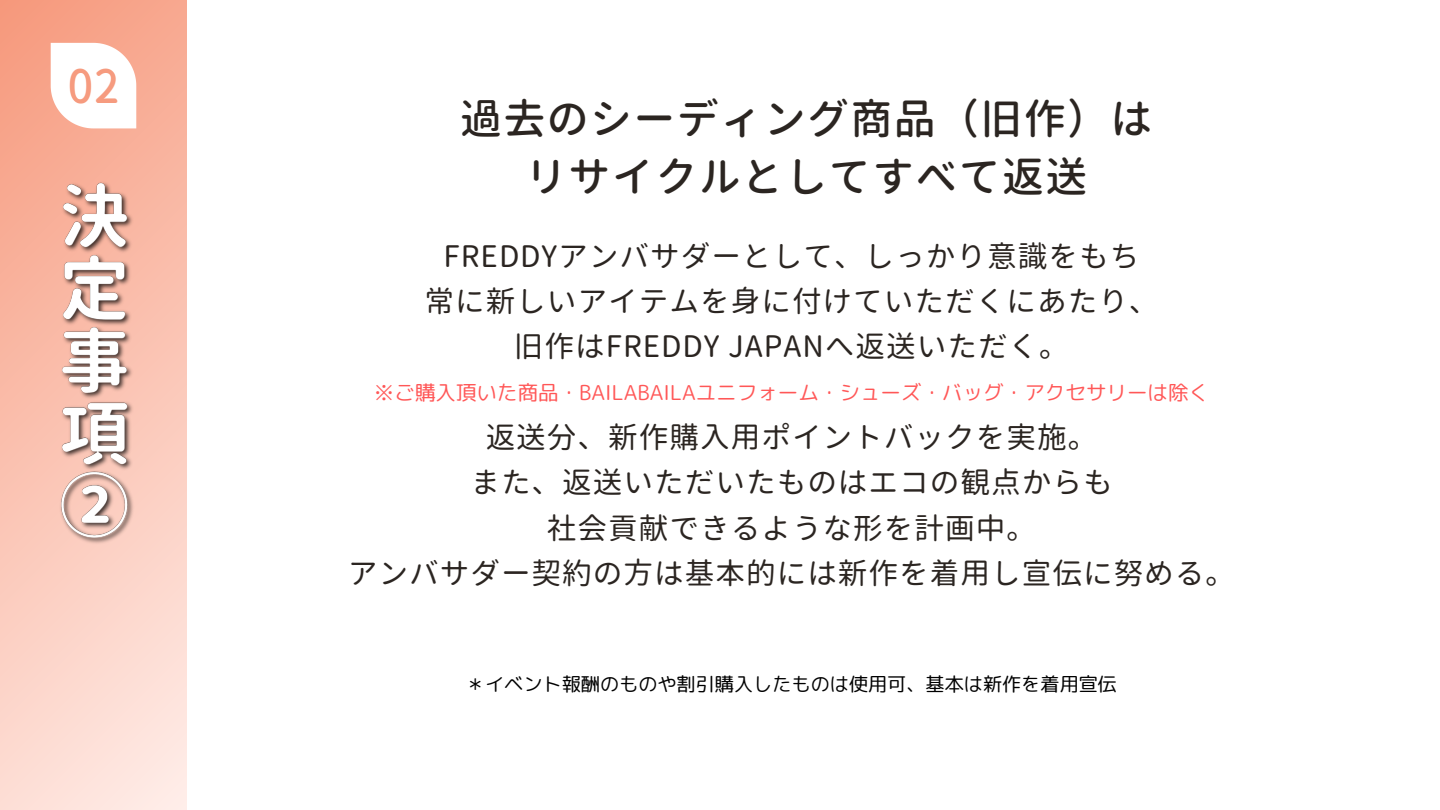
<style>
.page{position:relative;width:1440px;height:810px;background:#fff}
.page>*{position:absolute;margin:0;border:0;box-sizing:border-box;transform-origin:0 0}
.t1{font:44.7px "Gen Jyuu Gothic";color:#f69b7f}
.t2{font:500 42px/58.5px "Gen Jyuu Gothic";letter-spacing:.03em;color:#2b2521;text-align:center}
.t3{font:29.7px/45.3px "Gen Jyuu Gothic";letter-spacing:.03em;color:#2b2521;text-align:center}
.t4{font:20.5px "rounded mplus 1 p regular";color:#ff5757}
.t5{font:19.2px "rounded mplus 1 p regular";color:#000}
</style>
<div class="page">
<div style="left:0;top:0;width:187px;height:810px;background:linear-gradient(to bottom,#f7a085,#fee6e0)"></div>
<img style="left:45px;top:178px;width:99px;height:370px">
<svg style="left:51px;top:43px;width:85px;height:85px"></svg>
<h1 class="t1" style="left:69px;top:55px;width:52px">02</h1>
<h2 class="t2" style="left:460px;top:89px;width:694px">過去のシーディング商品（旧作）はリサイクルとしてすべて返送</h2>
<p class="t3" style="left:424px;top:233px;width:736px">FREDDYアンバサダーとして、しっかり意識をもち<br>常に新しいアイテムを身に付けていただくにあたり、旧作はFREDDY JAPANへ返送いただく。</p>
<h5 class="t4" style="left:374px;top:378px;width:837px">※ご購入頂いた商品・BAILABAILAユニフォーム・シューズ・バッグ・アクセサリーは除く</h5>
<p class="t3" style="left:348px;top:414px;width:889px">返送分、新作購入用ポイントバックを実施。<br>また、返送いただいたものはエコの観点からも<br>社会貢献できるような形を計画中。<br>アンバサダー契約の方は基本的には新作を着用し宣伝に努める。</p>
<h4 class="t5" style="left:466px;top:671px;width:653px">＊イベント報酬のものや割引購入したものは使用可、基本は新作を着用宣伝</h4>
</div>
